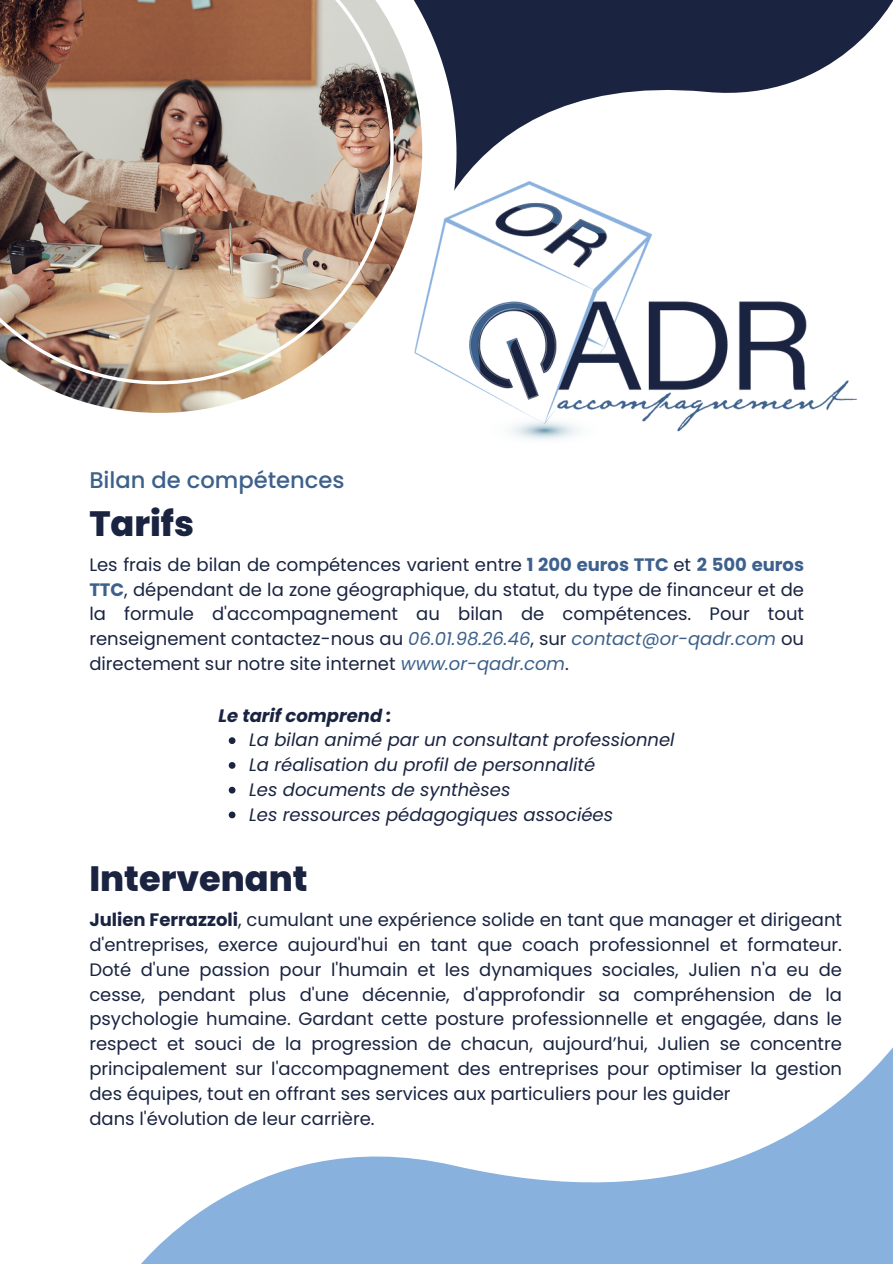
<style>
.page{position:relative;width:893px;height:1264px;background:#fff}
.page>*{position:absolute;margin:0;border:0;box-sizing:border-box;transform-origin:0 0}
.t1{font:800 35.1px "Poppins";color:#1a2441}
.t2{font:500 22.65px "Poppins";color:#3d618c}
.t3{font:18px/24.8px "Poppins";color:#1a2441;text-align:justify}
.t4{font:italic 18px "Poppins";color:#1a2441}
.t5{font:italic 700 18px "Poppins";color:#1a2441}
.s1{font-weight:700;color:#3d618c}
.s2{font-style:italic;color:#3d618c}
.s3{font-weight:700}
</style>
<div class="page">
<svg style="left:456px;top:0;width:436px;height:168px;fill:#1a2441"></svg>
<svg style="left:422px;top:0;width:34px;height:159px"></svg>
<img style="left:39px;top:0;width:383px;height:413px">
<img style="left:0;top:0;width:394px;height:384px">
<svg style="left:142px;top:764px;width:750px;height:499px"></svg>
<img style="left:394px;top:168px;width:464px;height:272px">
<svg style="left:229px;top:737px;width:6px;height:7px"></svg>
<svg style="left:229px;top:762px;width:6px;height:6px"></svg>
<svg style="left:229px;top:786px;width:6px;height:7px"></svg>
<svg style="left:229px;top:811px;width:6px;height:7px"></svg>
<p class="t2" style="left:89px;top:464px;width:256px">Bilan de compétences</p>
<p class="t1" style="left:89px;top:498px;width:106px">Tarifs</p>
<p class="t3" style="left:89px;top:552px;width:716px">Les frais de bilan de compétences varient entre <span class="s1">1 200 euros TTC</span> et <span class="s1">2 500 euros TTC</span>, dépendant de la zone géographique, du statut, du type de financeur et de la formule d'accompagnement au bilan de compétences. Pour tout renseignement contactez-nous au <span class="s2">06.01.98.26.46</span>, sur <span class="s2">contact@or-qadr.com</span> ou directement sur notre site internet <span class="s2">www.or-qadr.com</span>.</p>
<p class="t5" style="left:218px;top:702px;width:174px">Le tarif comprend :</p>
<p class="t4" style="left:249px;top:727px;width:427px">La bilan animé par un consultant professionnel</p>
<p class="t4" style="left:249px;top:752px;width:347px">La réalisation du profil de personnalité</p>
<p class="t4" style="left:249px;top:777px;width:263px">Les documents de synthèses</p>
<p class="t4" style="left:249px;top:801px;width:365px">Les ressources pédagogiques associées</p>
<p class="t1" style="left:89px;top:853px;width:220px">Intervenant</p>
<p class="t3" style="left:89px;top:907px;width:754px"><span class="s3">Julien Ferrazzoli</span>, cumulant une expérience solide en tant que manager et dirigeant d'entreprises, exerce aujourd'hui en tant que coach professionnel et formateur.<br>Doté d'une passion pour l'humain et les dynamiques sociales, Julien n'a eu de cesse, pendant plus d'une décennie, d'approfondir sa compréhension de la psychologie humaine. Gardant cette posture professionnelle et engagée, dans le respect et souci de la progression de chacun, aujourd’hui, Julien se concentre principalement sur l'accompagnement des entreprises pour optimiser la gestion des équipes, tout en offrant ses services aux particuliers pour les guider</p>
<p class="t3" style="left:89px;top:1105px;width:287px">dans l'évolution de leur carrière.</p>
</div>
